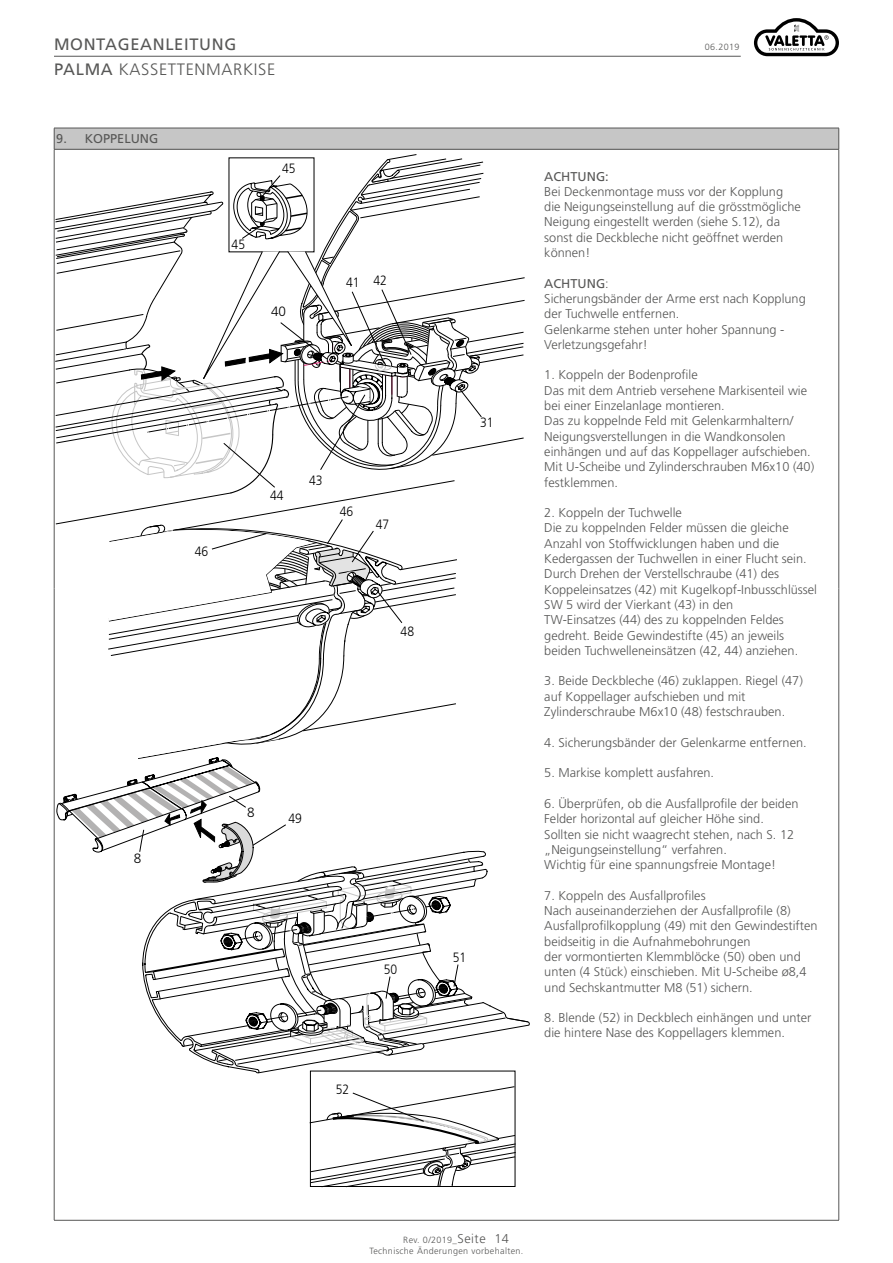
<style>
.page{position:relative;width:893px;height:1263px;background:#fff}
.page>*{position:absolute;margin:0;border:0;box-sizing:border-box;transform-origin:0 0}
.t1{font:300 16.5px "Frutiger";letter-spacing:.04em;color:#575756}
.t2{font:16.5px "Frutiger";letter-spacing:.04em;color:#575756}
.t3{font:300 13.5px "Frutiger";color:#000;scale:.9 1}
.t4{font:300 13.5px "Frutiger";color:#000}
.t5{font:300 12.75px/15.3px "Frutiger";color:#575756}
.t6{font:12.75px "Frutiger";color:#575756}
.t7{font:300 9px "Frutiger";letter-spacing:.04em;color:#575756}
.s1{font-weight:400}
.s2{font-size:12.75px}
</style>
<div class="page">
<svg style="left:754px;top:18px;width:85px;height:38px"></svg>
<hr style="left:54px;top:56px;width:687px;height:1px;background:#575756">
<div style="left:54px;top:128px;width:785px;height:21px;background:#c6c6c6"></div>
<hr style="left:54px;top:128px;width:785px;height:1px;background:#575756">
<svg style="left:838px;top:128px;width:1px;height:21px"></svg>
<hr style="left:54px;top:149px;width:785px;height:1px;background:#575756">
<hr style="left:838px;top:149px;width:1px;height:439px;background:#575756">
<hr style="left:54px;top:588px;width:1px;height:632px;background:#575756">
<hr style="left:838px;top:588px;width:1px;height:632px;background:#575756">
<hr style="left:54px;top:1220px;width:785px;height:1px;background:#575756">
<svg style="left:309px;top:1086px;width:207px;height:102px"></svg>
<svg style="left:54px;top:128px;width:476px;height:946px"></svg>
<p class="t2" style="left:54px;top:34px;width:184px">MONTAGEANLEITUNG</p>
<p class="t7" style="left:705px;top:42px;width:36px">06.2019</p>
<p class="t1" style="left:54px;top:60px;width:223px"><span class="s1">PALMA</span> KASSETTENMARKISE</p>
<p class="t6" style="left:56px;top:132px;width:104px">9. KOPPELUNG</p>
<p class="t3" style="left:232px;top:237px;width:17px">45</p>
<p class="t3" style="left:282px;top:160px;width:17px">45</p>
<p class="t4" style="left:271px;top:304px;width:17px">40</p>
<p class="t3" style="left:346px;top:275px;width:17px">41</p>
<p class="t3" style="left:373px;top:273px;width:17px">42</p>
<p class="t3" style="left:195px;top:543px;width:17px">46</p>
<p class="t3" style="left:270px;top:488px;width:17px">44</p>
<p class="t3" style="left:309px;top:473px;width:17px">43</p>
<p class="t3" style="left:340px;top:504px;width:17px">46</p>
<p class="t3" style="left:376px;top:516px;width:17px">47</p>
<p class="t3" style="left:401px;top:624px;width:17px">48</p>
<p class="t3" style="left:480px;top:415px;width:17px">31</p>
<p class="t4" style="left:134px;top:851px;width:9px">8</p>
<p class="t4" style="left:247px;top:805px;width:9px">8</p>
<p class="t3" style="left:289px;top:810px;width:17px">49</p>
<p class="t3" style="left:384px;top:962px;width:17px">50</p>
<p class="t3" style="left:336px;top:1082px;width:17px">52</p>
<p class="t3" style="left:453px;top:950px;width:17px">51</p>
<p class="t6" style="left:544px;top:169px;width:66px">ACHTUNG:</p>
<p class="t5" style="left:544px;top:184px;width:258px">Bei Deckenmontage muss vor der Kopplung die Neigungseinstellung auf die grösstmögliche Neigung eingestellt werden (siehe S.12), da sonst die Deckbleche nicht geöffnet werden können!</p>
<p class="t5" style="left:544px;top:276px;width:263px"><span class="s1">ACHTUNG</span>:<br>Sicherungsbänder der Arme erst nach Kopplung der Tuchwelle entfernen.<br>Gelenkarme stehen unter hoher Spannung -<br>Verletzungsgefahr!</p>
<p class="t5" style="left:544px;top:368px;width:271px">1. Koppeln der Bodenprofile<br>Das mit dem Antrieb versehene Markisenteil wie bei einer Einzelanlage montieren.<br>Das zu koppelnde Feld mit Gelenkarmhaltern/ Neigungsverstellungen in die Wandkonsolen einhängen und auf das Koppellager aufschieben.<br>Mit U-Scheibe und Zylinderschrauben M6x10 (40) festklemmen.</p>
<p class="t5" style="left:544px;top:505px;width:274px">2. Koppeln der Tuchwelle<br>Die zu koppelnden Felder müssen die gleiche Anzahl von Stoffwicklungen haben und die Kedergassen der Tuchwellen in einer Flucht sein.<br>Durch Drehen der Verstellschraube (41) des Koppeleinsatzes (42) mit Kugelkopf-Inbusschlüssel SW 5 wird der Vierkant (43) in den<br>TW-Einsatzes (44) des zu koppelnden Feldes gedreht. Beide Gewindestifte (45) an jeweils beiden Tuchwelleneinsätzen (42, 44) anziehen.</p>
<p class="t5" style="left:544px;top:674px;width:260px">3. Beide Deckbleche (46) zuklappen. Riegel (47) auf Koppellager aufschieben und mit<br>Zylinderschraube M6x10 (48) festschrauben.</p>
<p class="t5" style="left:544px;top:735px;width:264px">4. Sicherungsbänder der Gelenkarme entfernen.</p>
<p class="t5" style="left:544px;top:765px;width:171px">5. Markise komplett ausfahren.</p>
<p class="t5" style="left:544px;top:796px;width:256px">6. Überprüfen, ob die Ausfallprofile der beiden Felder horizontal auf gleicher Höhe sind.<br>Sollten sie nicht waagrecht stehen, nach S. 12 „Neigungseinstellung“ verfahren.<br>Wichtig für eine spannungsfreie Montage!</p>
<p class="t5" style="left:544px;top:888px;width:275px">7. Koppeln des Ausfallprofiles<br>Nach auseinanderziehen der Ausfallprofile (8)<br>Ausfallprofilkopplung (49) mit den Gewindestiften beidseitig in die Aufnahmebohrungen<br>der vormontierten Klemmblöcke (50) oben und unten (4 Stück) einschieben. Mit U-Scheibe ø8,4 und Sechskantmutter M8 (51) sichern.</p>
<p class="t5" style="left:544px;top:1010px;width:269px">8. Blende (52) in Deckblech einhängen und unter die hintere Nase des Koppellagers klemmen.</p>
<p class="t7" style="left:403px;top:1234px;width:107px">Rev. 0/2019_<span class="s2">Seite 14</span></p>
<p class="t7" style="left:369px;top:1246px;width:155px">Technische Änderungen vorbehalten.</p>
</div>
